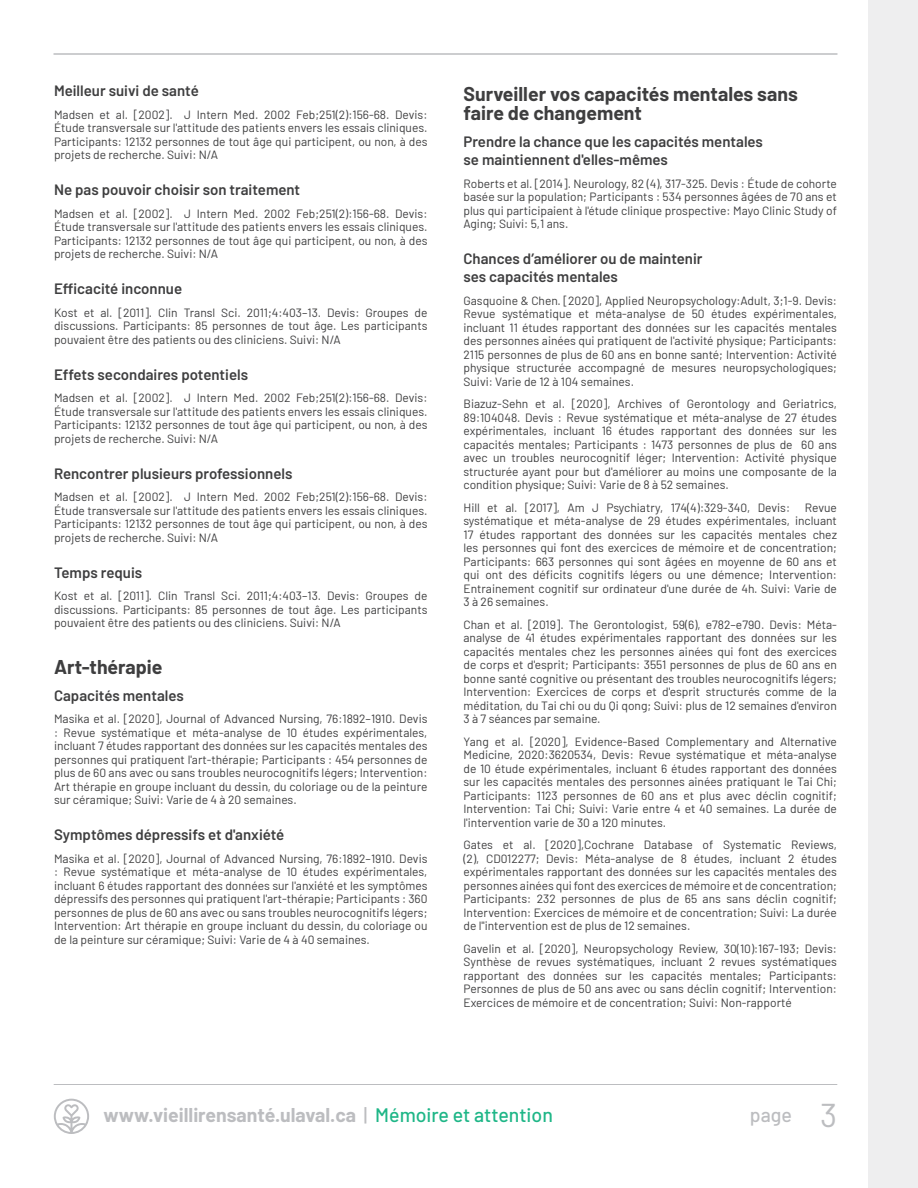
<style>
.page{position:relative;width:918px;height:1188px;background:#fff}
.page>*{position:absolute;margin:0;border:0;box-sizing:border-box;transform-origin:0 0}
.t1{font:700 19.5px/19.5px "Barlow";color:#3e3e3f}
.t2{font:700 19.5px "Barlow";color:#bcbdc0}
.t3{font:500 19.5px "Barlow";color:#bcbdc0}
.t4{font:600 15px/18px "Barlow";color:#3e3e3f}
.t5{font:12px/13.5px "Barlow";color:#3e3e3f;text-align:justify}
.s1{font-weight:500}
.s2{font-weight:500;color:#1eb687}
.s3{font-weight:400;font-size:33px}
</style>
<div class="page">
<hr style="left:54px;top:1084px;width:783px;height:1px;background:#bcbdc0">
<svg style="left:54px;top:1099px;width:35px;height:35px"></svg>
<div style="left:868px;top:0;width:50px;height:1188px;background:#eeeeef"></div>
<hr style="left:54px;top:53px;width:783px;height:2px;background:#bcbdc0">
<p class="t4" style="left:54px;top:80px;width:146px">Meilleur suivi de santé</p>
<p class="t5" style="left:54px;top:107px;width:375px">Madsen et al. [2002]. J Intern Med. 2002 Feb;251(2):156-68. Devis:<br>Étude transversale sur l'attitude des patients envers les essais cliniques.<br>Participants: 12132 personnes de tout âge qui participent, ou non, à des projets de recherche. Suivi: N/A</p>
<p class="t4" style="left:54px;top:179px;width:248px">Ne pas pouvoir choisir son traitement</p>
<p class="t5" style="left:54px;top:206px;width:375px">Madsen et al. [2002]. J Intern Med. 2002 Feb;251(2):156-68. Devis:<br>Étude transversale sur l'attitude des patients envers les essais cliniques.<br>Participants: 12132 personnes de tout âge qui participent, ou non, à des projets de recherche. Suivi: N/A</p>
<p class="t4" style="left:54px;top:278px;width:130px">Efficacité inconnue</p>
<p class="t5" style="left:54px;top:305px;width:375px">Kost et al. [2011]. Clin Transl Sci. 2011;4:403–13. Devis: Groupes de discussions. Participants: 85 personnes de tout âge. Les participants pouvaient être des patients ou des cliniciens. Suivi: N/A</p>
<p class="t4" style="left:54px;top:364px;width:196px">Effets secondaires potentiels</p>
<p class="t5" style="left:54px;top:390px;width:375px">Madsen et al. [2002]. J Intern Med. 2002 Feb;251(2):156-68. Devis:<br>Étude transversale sur l'attitude des patients envers les essais cliniques.<br>Participants: 12132 personnes de tout âge qui participent, ou non, à des projets de recherche. Suivi: N/A</p>
<p class="t4" style="left:54px;top:463px;width:240px">Rencontrer plusieurs professionnels</p>
<p class="t5" style="left:54px;top:489px;width:375px">Madsen et al. [2002]. J Intern Med. 2002 Feb;251(2):156-68. Devis:<br>Étude transversale sur l'attitude des patients envers les essais cliniques.<br>Participants: 12132 personnes de tout âge qui participent, ou non, à des projets de recherche. Suivi: N/A</p>
<p class="t4" style="left:54px;top:562px;width:90px">Temps requis</p>
<p class="t5" style="left:54px;top:588px;width:375px">Kost et al. [2011]. Clin Transl Sci. 2011;4:403–13. Devis: Groupes de discussions. Participants: 85 personnes de tout âge. Les participants pouvaient être des patients ou des cliniciens. Suivi: N/A</p>
<h1 class="t1" style="left:54px;top:655px;width:110px">Art-thérapie</h1>
<p class="t4" style="left:54px;top:685px;width:131px">Capacités mentales</p>
<p class="t5" style="left:54px;top:711px;width:375px">Masika et al. [2020], Journal of Advanced Nursing, 76:1892–1910. Devis : Revue systématique et méta-analyse de 10 études expérimentales, incluant 7 études rapportant des données sur les capacités mentales des personnes qui pratiquent l'art-thérapie; Participants : 454 personnes de plus de 60 ans avec ou sans troubles neurocognitifs légers; Intervention:<br>Art thérapie en groupe incluant du dessin, du coloriage ou de la peinture sur céramique; Suivi: Varie de 4 à 20 semaines.</p>
<p class="t4" style="left:54px;top:824px;width:232px">Symptômes dépressifs et d'anxiété</p>
<p class="t5" style="left:54px;top:851px;width:375px">Masika et al. [2020], Journal of Advanced Nursing, 76:1892–1910. Devis : Revue systématique et méta-analyse de 10 études expérimentales, incluant 6 études rapportant des données sur l'anxiété et les symptômes dépressifs des personnes qui pratiquent l'art-thérapie; Participants : 360 personnes de plus de 60 ans avec ou sans troubles neurocognitifs légers; Intervention: Art thérapie en groupe incluant du dessin, du coloriage ou de la peinture sur céramique; Suivi: Varie de 4 à 40 semaines.</p>
<h1 class="t1" style="left:464px;top:82px;width:336px">Surveiller vos capacités mentales sans faire de changement</h1>
<p class="t4" style="left:464px;top:131px;width:301px">Prendre la chance que les capacités mentales se maintiennent d'elles-mêmes</p>
<p class="t5" style="left:464px;top:176px;width:375px">Roberts et al. [2014]. Neurology, 82 (4), 317-325. Devis : Étude de cohorte basée sur la population; Participants : 534 personnes âgées de 70 ans et plus qui participaient à l'étude clinique prospective: Mayo Clinic Study of Aging; Suivi: 5,1 ans.</p>
<p class="t4" style="left:464px;top:248px;width:241px">Chances d’améliorer ou de maintenir ses capacités mentales</p>
<p class="t5" style="left:464px;top:293px;width:375px">Gasquoine &amp; Chen. [2020], Applied Neuropsychology:Adult, 3;1-9. Devis:<br>Revue systématique et méta-analyse de 50 études expérimentales, incluant 11 études rapportant des données sur les capacités mentales des personnes ainées qui pratiquent de l'activité physique; Participants:<br>2115 personnes de plus de 60 ans en bonne santé; Intervention: Activité physique structurée accompagné de mesures neuropsychologiques; Suivi: Varie de 12 à 104 semaines.</p>
<p class="t5" style="left:464px;top:396px;width:375px">Biazuz-Sehn et al. [2020], Archives of Gerontology and Geriatrics, 89:104048. Devis : Revue systématique et méta-analyse de 27 études expérimentales, incluant 16 études rapportant des données sur les capacités mentales; Participants : 1473 personnes de plus de 60 ans avec un troubles neurocognitif léger; Intervention: Activité physique structurée ayant pour but d'améliorer au moins une composante de la condition physique; Suivi: Varie de 8 à 52 semaines.</p>
<p class="t5" style="left:464px;top:500px;width:375px">Hill et al. [2017], Am J Psychiatry, 174(4):329-340, Devis: Revue systématique et méta-analyse de 29 études expérimentales, incluant 17 études rapportant des données sur les capacités mentales chez les personnes qui font des exercices de mémoire et de concentration; Participants: 663 personnes qui sont âgées en moyenne de 60 ans et qui ont des déficits cognitifs légers ou une démence; Intervention:<br>Entrainement cognitif sur ordinateur d'une durée de 4h. Suivi: Varie de 3 à 26 semaines.</p>
<p class="t5" style="left:464px;top:617px;width:375px">Chan et al. [2019]. The Gerontologist, 59(6), e782–e790. Devis: Méta&shy;analyse de 41 études expérimentales rapportant des données sur les capacités mentales chez les personnes ainées qui font des exercices de corps et d'esprit; Participants: 3551 personnes de plus de 60 ans en bonne santé cognitive ou présentant des troubles neurocognitifs légers; Intervention: Exercices de corps et d'esprit structurés comme de la méditation, du Tai chi ou du Qi qong; Suivi: plus de 12 semaines d'environ 3 à 7 séances par semaine.</p>
<p class="t5" style="left:464px;top:734px;width:375px">Yang et al. [2020], Evidence-Based Complementary and Alternative Medicine, 2020:3620534, Devis: Revue systématique et méta-analyse de 10 étude expérimentales, incluant 6 études rapportant des données sur les capacités mentales des personnes ainées pratiquant le Tai Chi; Participants: 1123 personnes de 60 ans et plus avec déclin cognitif; Intervention: Tai Chi; Suivi: Varie entre 4 et 40 semaines. La durée de l'intervention varie de 30 a 120 minutes.</p>
<p class="t5" style="left:464px;top:837px;width:375px">Gates et al. [2020],Cochrane Database of Systematic Reviews, (2), CD012277; Devis: Méta-analyse de 8 études, incluant 2 études expérimentales rapportant des données sur les capacités mentales des personnes ainées qui font des exercices de mémoire et de concentration; Participants: 232 personnes de plus de 65 ans sans déclin cognitif; Intervention: Exercices de mémoire et de concentration; Suivi: La durée de l''intervention est de plus de 12 semaines.</p>
<p class="t5" style="left:464px;top:941px;width:375px">Gavelin et al. [2020], Neuropsychology Review, 30(10):167-193; Devis:<br>Synthèse de revues systématiques, incluant 2 revues systématiques rapportant des données sur les capacités mentales; Participants:<br>Personnes de plus de 50 ans avec ou sans déclin cognitif; Intervention:<br>Exercices de mémoire et de concentration; Suivi: Non-rapporté</p>
<h1 class="t2" style="left:104px;top:1101px;width:451px">www.vieillirensanté.ulaval.ca <span class="s1">|</span> <span class="s2">Mémoire et attention</span></h1>
<h1 class="t3" style="left:750px;top:1101px;width:89px">page <span class="s3">3</span></h1>
</div>
